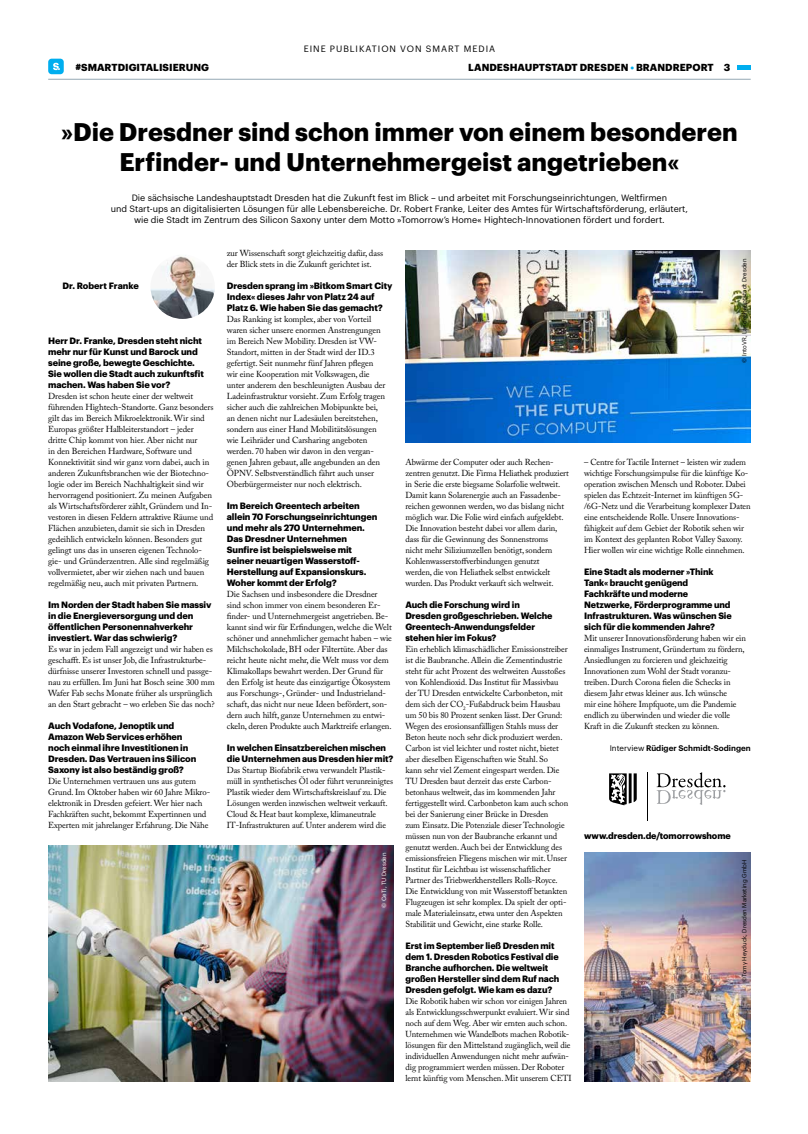
<style>
.page{position:relative;width:808px;height:1134px;background:#fff}
.page>*{position:absolute;margin:0;border:0;box-sizing:border-box;transform-origin:0 0}
.t1{font:700 25px/30px "Graphik";color:#000;text-align:center}
.t2{font:700 10px "Graphik";letter-spacing:.005em;color:#000}
.t3{font:700 9px/11px "Graphik";letter-spacing:-.01em;color:#000}
.t4{font:9px/10.8px "Graphik";color:#000;text-align:center}
.t5{font:9px "Graphik";letter-spacing:.105em;color:#000}
.t6{font:8.7px/11px "Adobe Caslon Pro";letter-spacing:-.01em;color:#000}
.t7{font:600 8px "Graphik";color:#000}
.t8{font:6px "Graphik";color:#000}
.t9{font:6px "Graphik";color:#fff}
.s1{color:#00aeef}
.s2{font-weight:400}
</style>
<div class="page">
<hr style="left:48px;top:79px;width:703px;height:1px;background:#95a9b4">
<svg style="left:48px;top:59px;width:16px;height:15px"></svg>
<hr style="left:737px;top:66px;width:14px;height:4px;background:#00aeef">
<img style="left:150px;top:255px;width:65px;height:64px;border-radius:32px">
<svg style="left:609px;top:773px;width:28px;height:32px"></svg>
<svg style="left:657px;top:772px;width:68px;height:33px"></svg>
<hr style="left:647px;top:772px;width:1px;height:49px;background:#000">
<img style="left:584px;top:852px;width:167px;height:229px">
<img style="left:48px;top:845px;width:345px;height:236px">
<img style="left:405px;top:251px;width:346px;height:192px">
<p class="t5" style="left:304px;top:42px;width:193px">EINE PUBLIKATION VON SMART MEDIA</p>
<p class="t2" style="left:75px;top:59px;width:135px">#SMARTDIGITALISIERUNG</p>
<p class="t2" style="left:468px;top:59px;width:263px">LANDESHAUPTSTADT DRESDEN <span class="s1">•</span> BRANDREPORT 3</p>
<h1 class="t1" style="left:61px;top:115px;width:678px">»Die Dresdner sind schon immer von einem besonderen<br>Erfinder- und Unternehmergeist angetrieben«</h1>
<p class="t4" style="left:111px;top:192px;width:579px">Die sächsische Landeshauptstadt Dresden hat die Zukunft fest im Blick – und arbeitet mit Forschungseinrichtungen, Weltfirmen<br>und Start-ups an digitalisierten Lösungen für alle Lebensbereiche. Dr. Robert Franke, Leiter des Amtes für Wirtschaftsförderung, erläutert, wie die Stadt im Zentrum des Silicon Saxony unter dem Motto »Tomorrow’s Home« Hightech-Innovationen fördert und fordert.</p>
<p class="t3" style="left:62px;top:279px;width:78px">Dr. Robert Franke</p>
<p class="t3" style="left:48px;top:334px;width:157px">Herr Dr. Franke, Dresden steht nicht mehr nur für Kunst und Barock und seine große, bewegte Geschichte.<br>Sie wollen die Stadt auch zukunftsfit machen. Was haben Sie vor?</p>
<p class="t6" style="left:48px;top:391px;width:167px">Dresden ist schon heute einer der weltweit führenden Hightech-Standorte. Ganz besonders gilt das im Bereich Mikroelektronik. Wir sind Europas größter Halbleiterstandort – jeder dritte Chip kommt von hier. Aber nicht nur<br>in den Bereichen Hardware, Software und Konnektivität sind wir ganz vorn dabei, auch in anderen Zukunftsbranchen wie der Biotechno&shy;logie oder im Bereich Nachhaltigkeit sind wir hervorragend positioniert. Zu meinen Aufgaben als Wirtschaftsförderer zählt, Gründern und In&shy;vestoren in diesen Feldern attraktive Räume und Flächen anzubieten, damit sie sich in Dresden gedeihlich entwickeln können. Besonders gut gelingt uns das in unseren eigenen Technolo&shy;gie- und Gründerzentren. Alle sind regelmäßig vollvermietet, aber wir ziehen nach und bauen regelmäßig neu, auch mit privaten Partnern.</p>
<p class="t3" style="left:48px;top:598px;width:165px">Im Norden der Stadt haben Sie massiv in die Energieversorgung und den öffentlichen Personennahverkehr investiert. War das schwierig?</p>
<p class="t6" style="left:48px;top:644px;width:168px">Es war in jedem Fall angezeigt und wir haben es geschafft. Es ist unser Job, die Infrastrukturbe&shy;dürfnisse unserer Investoren schnell und passge&shy;nau zu erfüllen. Im Juni hat Bosch seine 300 mm Wafer Fab sechs Monate früher als ursprünglich an den Start gebracht – wo erleben Sie das noch?</p>
<p class="t3" style="left:48px;top:719px;width:150px">Auch Vodafone, Jenoptik und<br>Amazon Web Services erhöhen noch einmal ihre Investitionen in<br>Dresden. Das Vertrauen ins Silicon<br>Saxony ist also beständig groß?</p>
<p class="t6" style="left:48px;top:776px;width:163px">Die Unternehmen vertrauen uns aus gutem Grund. Im Oktober haben wir 60 Jahre Mikro&shy;elektronik in Dresden gefeiert. Wer hier nach Fachkräften sucht, bekommt Expertinnen und Experten mit jahrelanger Erfahrung. Die Nähe</p>
<p class="t6" style="left:227px;top:247px;width:158px">zur Wissenschaft sorgt gleichzeitig dafür, dass der Blick stets in die Zukunft gerichtet ist.</p>
<p class="t3" style="left:227px;top:279px;width:167px">Dresden sprang im »Bitkom Smart City<br>Index« dieses Jahr von Platz 24 auf<br>Platz 6. Wie haben Sie das gemacht?</p>
<p class="t6" style="left:227px;top:314px;width:160px">Das Ranking ist komplex, aber von Vorteil waren sicher unsere enormen Anstrengungen im Bereich New Mobility. Dresden ist VW-Standort, mitten in der Stadt wird der ID.3 gefertigt. Seit nunmehr fünf Jahren pflegen wir eine Kooperation mit Volkswagen, die unter anderem den beschleunigten Ausbau der Ladeinfrastruktur vorsieht. Zum Erfolg tragen sicher auch die zahlreichen Mobipunkte bei, an denen nicht nur Ladesäulen bereitstehen, sondern aus einer Hand Mobilitätslösungen wie Leihräder und Carsharing angeboten werden. 70 haben wir davon in den vergan&shy;genen Jahren gebaut, alle angebunden an den ÖPNV. Selbstverständlich fährt auch unser Oberbürgermeister nur noch elektrisch.</p>
<p class="t3" style="left:227px;top:499px;width:152px">Im Bereich Greentech arbeiten allein 70 Forschungseinrichtungen und mehr als 270 Unternehmen.<br>Das Dresdner Unternehmen<br>Sunfire ist beispielsweise mit seiner neuartigen Wasserstoff-<br>Herstellung auf Expansionskurs.<br>Woher kommt der Erfolg?</p>
<p class="t6" style="left:227px;top:589px;width:167px">Die Sachsen und insbesondere die Dresdner sind schon immer von einem besonderen Er&shy;finder- und Unternehmergeist angetrieben. Be&shy;kannt sind wir für Erfindungen, welche die Welt schöner und annehmlicher gemacht haben – wie Milchschokolade, BH oder Filtertüte. Aber das reicht heute nicht mehr, die Welt muss vor dem Klimakollaps bewahrt werden. Der Grund für den Erfolg ist heute das einzigartige Ökosystem aus Forschungs-, Gründer- und Industrieland&shy;schaft, das nicht nur neue Ideen befördert, son&shy;dern auch hilft, ganze Unternehmen zu entwi&shy;ckeln, deren Produkte auch Marktreife erlangen.</p>
<p class="t3" style="left:227px;top:741px;width:168px">In welchen Einsatzbereichen mischen die Unternehmen aus Dresden hier mit?</p>
<p class="t6" style="left:227px;top:765px;width:168px">Das Startup Biofabrik etwa verwandelt Plastik&shy;müll in synthetisches Öl oder führt verunreinigtes Plastik wieder dem Wirtschaftskreislauf zu. Die Lösungen werden inzwischen weltweit verkauft.<br>Cloud &amp; Heat baut komplexe, klimaneutrale IT-Infrastrukturen auf. Unter anderem wird die</p>
<p class="t9" style="left:380px;top:908px;width:57px;rotate:-90deg">© CeTi, TU Dresden</p>
<p class="t6" style="left:405px;top:456px;width:165px">Abwärme der Computer oder auch Rechen&shy;zentren genutzt. Die Firma Heliathek produziert in Serie die erste biegsame Solarfolie weltweit.<br>Damit kann Solarenergie auch an Fassadenbe&shy;reichen gewonnen werden, wo das bislang nicht möglich war. Die Folie wird einfach aufgeklebt.<br>Die Innovation besteht dabei vor allem darin, dass für die Gewinnung des Sonnenstroms<br>nicht mehr Siliziumzellen benötigt, sondern Kohlenwasserstoffverbindungen genutzt<br>werden, die von Heliathek selbst entwickelt wurden. Das Produkt verkauft sich weltweit.</p>
<p class="t3" style="left:405px;top:598px;width:149px">Auch die Forschung wird in<br>Dresden großgeschrieben. Welche<br>Greentech-Anwendungsfelder stehen hier im Fokus?</p>
<p class="t6" style="left:405px;top:644px;width:164px">Ein erheblich klimaschädlicher Emissionstreiber ist die Baubranche. Allein die Zementindustrie steht für acht Prozent des weltweiten Ausstoßes von Kohlendioxid. Das Institut für Massivbau der TU Dresden entwickelte Carbonbeton, mit dem sich der CO<sub>2</sub>-Fußabdruck beim Hausbau um 50 bis 80 Prozent senken lässt. Der Grund:<br>Wegen des erosionsanfälligen Stahls muss der Beton heute noch sehr dick produziert werden.<br>Carbon ist viel leichter und rostet nicht, bietet aber dieselben Eigenschaften wie Stahl. So<br>kann sehr viel Zement eingespart werden. Die TU Dresden baut derzeit das erste Carbon&shy;betonhaus weltweit, das im kommenden Jahr fertiggestellt wird. Carbonbeton kam auch schon bei der Sanierung einer Brücke in Dresden<br>zum Einsatz. Die Potenziale dieser Technologie müssen nun von der Baubranche erkannt und genutzt werden. Auch bei der Entwicklung des emissionsfreien Fliegens mischen wir mit. Unser Institut für Leichtbau ist wissenschaftlicher Partner des Triebwerkherstellers Rolls-Royce.<br>Die Entwicklung von mit Wasserstoff betankten Flugzeugen ist sehr komplex. Da spielt der opti&shy;male Materialeinsatz, etwa unter den Aspekten Stabilität und Gewicht, eine starke Rolle.</p>
<p class="t3" style="left:405px;top:939px;width:155px">Erst im September ließ Dresden mit dem 1. Dresden Robotics Festival die Branche aufhorchen. Die weltweit großen Hersteller sind dem Ruf nach Dresden gefolgt. Wie kam es dazu?</p>
<p class="t6" style="left:405px;top:996px;width:168px">Die Robotik haben wir schon vor einigen Jahren als Entwicklungsschwerpunkt evaluiert. Wir sind noch auf dem Weg. Aber wir ernten auch schon.<br>Unternehmen wie Wandelbots machen Robotik&shy;lösungen für den Mittelstand zugänglich, weil die individuellen Anwendungen nicht mehr aufwän&shy;dig programmiert werden müssen. Der Roboter lernt künftig vom Menschen. Mit unserem CETI</p>
<p class="t8" style="left:740px;top:363px;width:106px;rotate:-90deg">© IntoVR, Landeshauptstadt Dresden</p>
<p class="t6" style="left:584px;top:456px;width:168px">– Centre for Tactile Internet – leisten wir zudem wichtige Forschungsimpulse für die künftige Ko&shy;operation zwischen Mensch und Roboter. Dabei spielen das Echtzeit-Internet im künftigen 5G-/6G-Netz und die Verarbeitung komplexer Daten eine entscheidende Rolle. Unsere Innovations&shy;fähigkeit auf dem Gebiet der Robotik sehen wir im Kontext des geplanten Robot Valley Saxony.<br>Hier wollen wir eine wichtige Rolle einnehmen.</p>
<p class="t3" style="left:584px;top:565px;width:149px">Eine Stadt als moderner »Think<br>Tank« braucht genügend<br>Fachkräfte und moderne<br>Netzwerke, Förderprogramme und<br>Infrastrukturen. Was wünschen Sie sich für die kommenden Jahre?</p>
<p class="t6" style="left:584px;top:633px;width:163px">Mit unserer Innovationsförderung haben wir ein einmaliges Instrument, Gründertum zu fördern, Ansiedlungen zu forcieren und gleichzeitig Innovationen zum Wohl der Stadt voranzu&shy;treiben. Durch Corona fielen die Schecks in diesem Jahr etwas kleiner aus. Ich wünsche<br>mir eine höhere Impfquote, um die Pandemie endlich zu überwinden und wieder die volle Kraft in die Zukunft stecken zu können.</p>
<p class="t7" style="left:610px;top:742px;width:142px"><span class="s2">Interview</span> Rüdiger Schmidt-Sodingen</p>
<p class="t3" style="left:584px;top:829px;width:148px">www.dresden.de/tomorrowshome</p>
<p class="t8" style="left:740px;top:982px;width:124px;rotate:-90deg">©Tomy Heyduck, Dresden Marketing GmbH</p>
</div>
